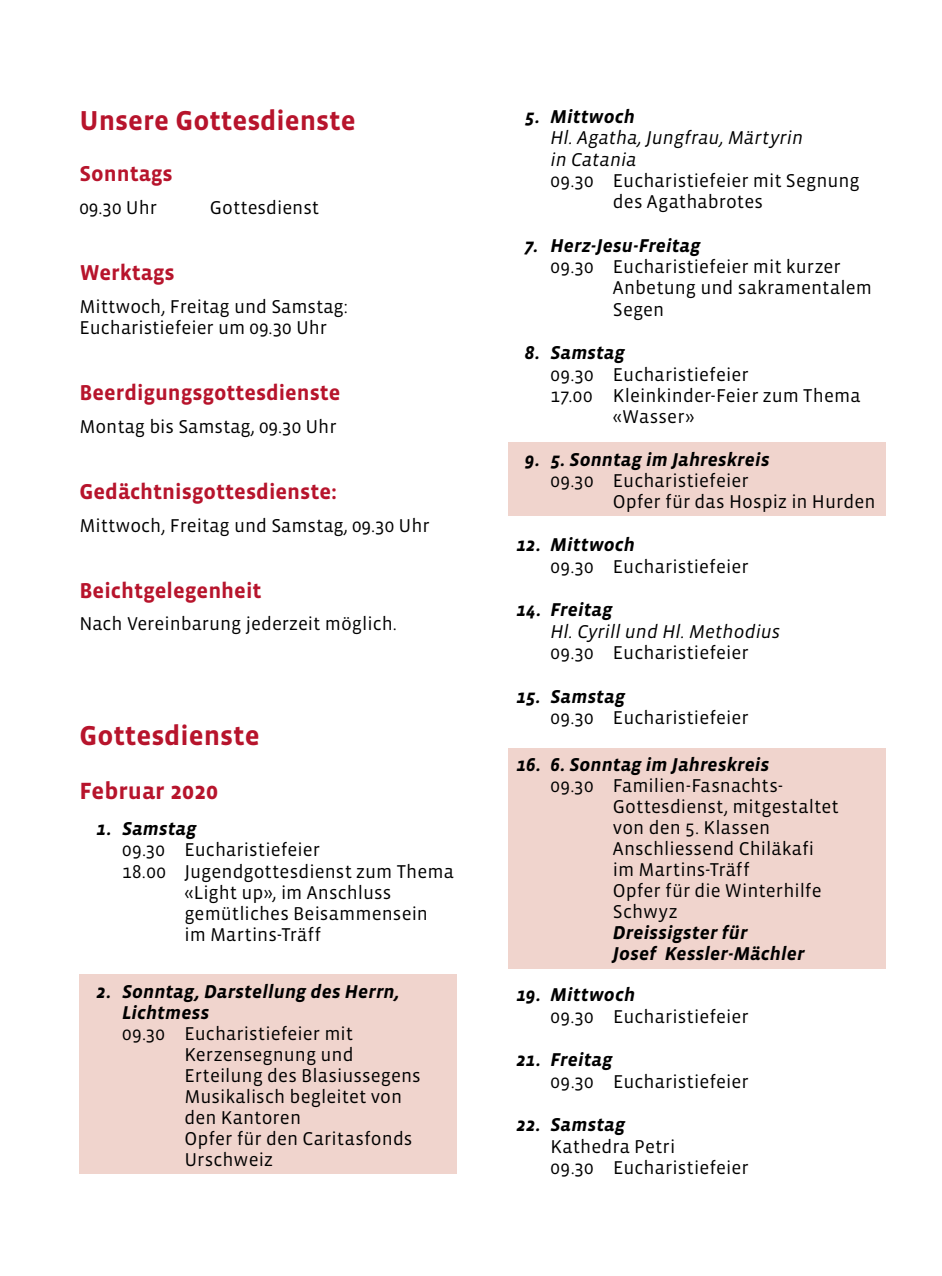
<style>
.page{position:relative;width:942px;height:1276px;background:#fff}
.page>*{position:absolute;margin:0;border:0;box-sizing:border-box;transform-origin:0 0}
.t1{font:700 28px "Vista Sans";color:#b7142c}
.t2{font:700 24px "Vista Sans";color:#b7142c}
.t3{font:700 22px "Vista Sans";color:#b7142c}
.t4{font:19px/21px "Vista Sans";letter-spacing:.005em;color:#000}
.t5{font:italic 700 19px/21px "Vista Sans";letter-spacing:.01em;color:#000}
.t6{font:italic 19px/21.4px "Vista Sans";letter-spacing:.005em;color:#000}
</style>
<div class="page">
<div style="left:507px;top:442px;width:377px;height:74px;background:#f0d4cd"></div>
<div style="left:507px;top:748px;width:377px;height:221px;background:#f0d4cd"></div>
<div style="left:79px;top:974px;width:377px;height:200px;background:#f0d4cd"></div>
<h1 class="t1" style="left:79px;top:106px;width:278px">Unsere Gottesdienste</h1>
<p class="t3" style="left:79px;top:163px;width:95px">Sonntags</p>
<p class="t4" style="left:79px;top:197px;width:79px">09.30 Uhr</p>
<p class="t4" style="left:210px;top:197px;width:111px">Gottesdienst</p>
<p class="t3" style="left:79px;top:261px;width:97px">Werktags</p>
<p class="t4" style="left:79px;top:296px;width:270px">Mittwoch, Freitag und Samstag:<br>Eucharistiefeier um 09.30 Uhr</p>
<p class="t3" style="left:79px;top:382px;width:262px">Beerdigungsgottesdienste</p>
<p class="t4" style="left:79px;top:416px;width:258px">Montag bis Samstag, 09.30 Uhr</p>
<p class="t3" style="left:79px;top:480px;width:259px">Gedächtnisgottesdienste:</p>
<p class="t4" style="left:79px;top:515px;width:351px">Mittwoch, Freitag und Samstag, 09.30 Uhr</p>
<p class="t3" style="left:79px;top:579px;width:183px">Beichtgelegenheit</p>
<p class="t4" style="left:79px;top:614px;width:319px">Nach Vereinbarung jederzeit möglich.</p>
<h1 class="t1" style="left:79px;top:721px;width:182px">Gottesdienste</h1>
<p class="t2" style="left:79px;top:778px;width:140px">Februar 2020</p>
<p class="t5" style="left:96px;top:818px;width:101px">1. Samstag</p>
<p class="t4" style="left:122px;top:840px;width:199px">09.30 Eucharistiefeier</p>
<p class="t4" style="left:122px;top:861px;width:333px">18.00 Jugendgottesdienst zum Thema</p>
<p class="t4" style="left:184px;top:882px;width:208px">«Light up», im Anschluss</p>
<p class="t4" style="left:184px;top:903px;width:245px">gemütliches Beisammensein</p>
<p class="t4" style="left:184px;top:924px;width:138px">im Martins-Träff</p>
<p class="t5" style="left:122px;top:981px;width:279px;text-indent:-25px">2. Sonntag, Darstellung des Herrn,<br>Lichtmess</p>
<p class="t4" style="left:184px;top:1023px;width:238px;text-indent:-62px">09.30 Eucharistiefeier mit<br>Kerzensegnung und<br>Erteilung des Blasiussegens<br>Musikalisch begleitet von den Kantoren<br>Opfer für den Caritasfonds<br>Urschweiz</p>
<p class="t5" style="left:524px;top:106px;width:112px">5. Mittwoch</p>
<p class="t6" style="left:550px;top:127px;width:254px">Hl. Agatha, Jungfrau, Märtyrin in Catania</p>
<p class="t4" style="left:612px;top:170px;width:248px;text-indent:-62px">09.30 Eucharistiefeier mit Segnung des Agathabrotes</p>
<p class="t5" style="left:524px;top:235px;width:177px">7. Herz-Jesu-Freitag</p>
<p class="t4" style="left:612px;top:256px;width:260px;text-indent:-62px">09.30 Eucharistiefeier mit kurzer<br>Anbetung und sakramentalem<br>Segen</p>
<p class="t5" style="left:524px;top:343px;width:101px">8. Samstag</p>
<p class="t4" style="left:550px;top:364px;width:199px">09.30 Eucharistiefeier</p>
<p class="t4" style="left:550px;top:385px;width:311px">17.00 Kleinkinder-Feier zum Thema</p>
<p class="t4" style="left:612px;top:407px;width:83px">«Wasser»</p>
<p class="t5" style="left:524px;top:449px;width:246px">9. 5. Sonntag im Jahreskreis</p>
<p class="t4" style="left:612px;top:470px;width:264px;text-indent:-62px">09.30 Eucharistiefeier<br>Opfer für das Hospiz in Hurden</p>
<p class="t5" style="left:516px;top:535px;width:120px">12. Mittwoch</p>
<p class="t4" style="left:550px;top:556px;width:199px">09.30 Eucharistiefeier</p>
<p class="t5" style="left:516px;top:600px;width:97px">14. Freitag</p>
<p class="t6" style="left:550px;top:621px;width:231px">Hl. Cyrill und Hl. Methodius</p>
<p class="t4" style="left:550px;top:642px;width:199px">09.30 Eucharistiefeier</p>
<p class="t5" style="left:516px;top:686px;width:110px">15. Samstag</p>
<p class="t4" style="left:550px;top:707px;width:199px">09.30 Eucharistiefeier</p>
<p class="t5" style="left:516px;top:755px;width:254px">16. 6. Sonntag im Jahreskreis</p>
<p class="t4" style="left:612px;top:776px;width:227px;text-indent:-62px">09.30 Familien-Fasnachts-<br>Gottesdienst, mitgestaltet von den 5. Klassen<br>Anschliessend Chiläkafi im Martins-Träff<br>Opfer für die Winterhilfe<br>Schwyz</p>
<p class="t5" style="left:612px;top:923px;width:193px">Dreissigster für<br>Josef Kessler-Mächler</p>
<p class="t5" style="left:516px;top:985px;width:120px">19. Mittwoch</p>
<p class="t4" style="left:550px;top:1006px;width:199px">09.30 Eucharistiefeier</p>
<p class="t5" style="left:516px;top:1049px;width:97px">21. Freitag</p>
<p class="t4" style="left:550px;top:1071px;width:199px">09.30 Eucharistiefeier</p>
<p class="t5" style="left:516px;top:1114px;width:110px">22. Samstag</p>
<p class="t4" style="left:550px;top:1136px;width:199px">Kathedra Petri<br>09.30 Eucharistiefeier</p>
</div>
